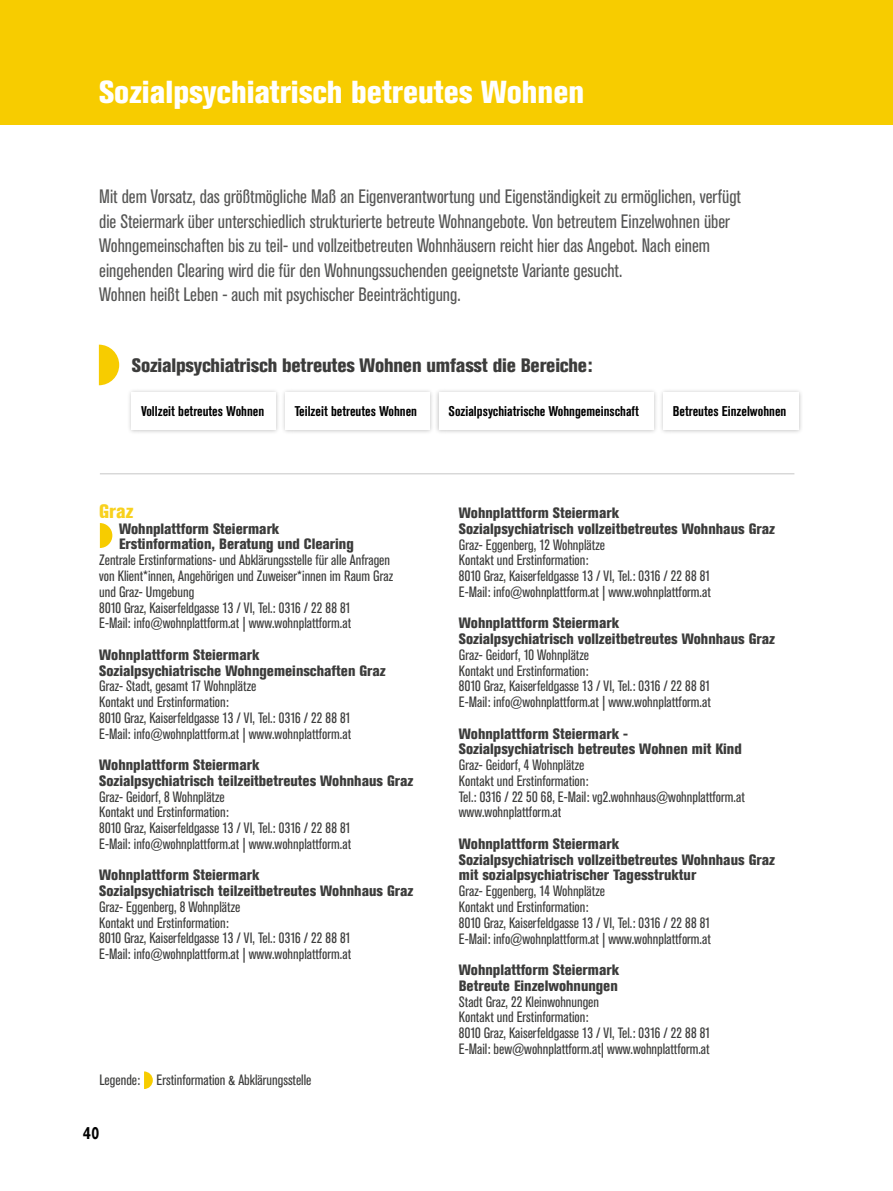
<style>
.page{position:relative;width:893px;height:1191px;background:#fff}
.page>*{position:absolute;margin:0;border:0;box-sizing:border-box;transform-origin:0 0}
.t1{font:800 condensed 31.5px "Akzidenz Grotesk Pro";color:#fff}
.t2{font:condensed 19.25px/24.5px "Akzidenz Grotesk Pro";color:#575756}
.t3{font:800 condensed 19.25px "Akzidenz Grotesk Pro";letter-spacing:-.01em;color:#3c3c3b}
.t4{font:800 condensed 19.25px "Akzidenz Grotesk Pro";color:#f8d11e}
.t5{font:700 17.5px "Akzidenz Grotesk Pro";color:#000;scale:.8 1}
.t6{font:condensed 14.88px/15.8px "Akzidenz Grotesk Pro";color:#3c3c3b}
.t7{font:800 condensed 14.88px/15.8px "Akzidenz Grotesk Pro";color:#3c3c3b}
.t8{font:700 condensed 14px "Akzidenz Grotesk Pro";color:#000}
</style>
<div class="page">
<div style="left:0;top:0;width:893px;height:124px;background:#f7cc00"></div>
<hr style="left:100px;top:473px;width:694px;height:1px;background:#c6c6c6">
<div style="left:280px;top:388px;width:154px;height:47px;background:#000;opacity:.25"></div>
<div style="left:285px;top:392px;width:145px;height:38px;background:#fff"></div>
<div style="left:658px;top:388px;width:145px;height:47px;background:#000;opacity:.25"></div>
<div style="left:663px;top:392px;width:136px;height:38px;background:#fff"></div>
<div style="left:127px;top:388px;width:153px;height:47px;background:#000;opacity:.25"></div>
<div style="left:131px;top:392px;width:145px;height:38px;background:#fff"></div>
<div style="left:434px;top:388px;width:224px;height:47px;background:#000;opacity:.25"></div>
<div style="left:439px;top:392px;width:215px;height:38px;background:#fff"></div>
<svg style="left:99px;top:345px;width:20px;height:40px"></svg>
<svg style="left:100px;top:523px;width:12px;height:25px"></svg>
<svg style="left:144px;top:1071px;width:9px;height:18px"></svg>
<h1 class="t1" style="left:99px;top:72px;width:486px">Sozialpsychiatrisch betreutes Wohnen</h1>
<p class="t2" style="left:99px;top:184px;width:643px">Mit dem Vorsatz, das größtmögliche Maß an Eigenverantwortung und Eigenständigkeit zu ermöglichen, verfügt die Steiermark über unterschiedlich strukturierte betreute Wohnangebote. Von betreutem Einzelwohnen über Wohngemeinschaften bis zu teil- und vollzeitbetreuten Wohnhäusern reicht hier das Angebot. Nach einem eingehenden Clearing wird die für den Wohnungssuchenden geeignetste Variante gesucht.<br>Wohnen heißt Leben - auch mit psychischer Beeinträchtigung.</p>
<p class="t3" style="left:132px;top:353px;width:462px">Sozialpsychiatrisch betreutes Wohnen umfasst die Bereiche:</p>
<p class="t8" style="left:141px;top:402px;width:125px">Vollzeit betreutes Wohnen</p>
<p class="t8" style="left:295px;top:402px;width:124px">Teilzeit betreutes Wohnen</p>
<p class="t8" style="left:449px;top:402px;width:192px">Sozialpsychiatrische Wohngemeinschaft</p>
<p class="t8" style="left:673px;top:402px;width:115px">Betreutes Einzelwohnen</p>
<p class="t4" style="left:99px;top:499px;width:36px">Graz</p>
<p class="t7" style="left:119px;top:520px;width:236px">Wohnplattform Steiermark<br>Erstinformation, Beratung und Clearing</p>
<p class="t6" style="left:99px;top:552px;width:295px">Zentrale Erstinformations- und Abklärungsstelle für alle Anfragen von Klient*innen, Angehörigen und Zuweiser*innen im Raum Graz und Graz- Umgebung<br>8010 Graz, Kaiserfeldgasse 13 / VI, Tel.: 0316 / 22 88 81<br>E-Mail: info@wohnplattform.at | www.wohnplattform.at</p>
<p class="t7" style="left:99px;top:646px;width:288px">Wohnplattform Steiermark<br>Sozialpsychiatrische Wohngemeinschaften Graz</p>
<p class="t6" style="left:99px;top:678px;width:253px">Graz- Stadt, gesamt 17 Wohnplätze<br>Kontakt und Erstinformation:<br>8010 Graz, Kaiserfeldgasse 13 / VI, Tel.: 0316 / 22 88 81<br>E-Mail: info@wohnplattform.at | www.wohnplattform.at</p>
<p class="t7" style="left:99px;top:756px;width:316px">Wohnplattform Steiermark<br>Sozialpsychiatrisch teilzeitbetreutes Wohnhaus Graz</p>
<p class="t6" style="left:99px;top:788px;width:253px">Graz- Geidorf, 8 Wohnplätze<br>Kontakt und Erstinformation:<br>8010 Graz, Kaiserfeldgasse 13 / VI, Tel.: 0316 / 22 88 81<br>E-Mail: info@wohnplattform.at | www.wohnplattform.at</p>
<p class="t7" style="left:99px;top:867px;width:316px">Wohnplattform Steiermark<br>Sozialpsychiatrisch teilzeitbetreutes Wohnhaus Graz</p>
<p class="t6" style="left:99px;top:898px;width:253px">Graz- Eggenberg, 8 Wohnplätze<br>Kontakt und Erstinformation:<br>8010 Graz, Kaiserfeldgasse 13 / VI, Tel.: 0316 / 22 88 81<br>E-Mail: info@wohnplattform.at | www.wohnplattform.at</p>
<p class="t6" style="left:99px;top:1072px;width:214px">Legende: Erstinformation &amp; Abklärungsstelle</p>
<p class="t5" style="left:83px;top:1121px;width:21px">40</p>
<p class="t7" style="left:459px;top:504px;width:318px">Wohnplattform Steiermark<br>Sozialpsychiatrisch vollzeitbetreutes Wohnhaus Graz</p>
<p class="t6" style="left:459px;top:536px;width:253px">Graz- Eggenberg, 12 Wohnplätze<br>Kontakt und Erstinformation:<br>8010 Graz, Kaiserfeldgasse 13 / VI, Tel.: 0316 / 22 88 81<br>E-Mail: info@wohnplattform.at | www.wohnplattform.at</p>
<p class="t7" style="left:459px;top:615px;width:318px">Wohnplattform Steiermark<br>Sozialpsychiatrisch vollzeitbetreutes Wohnhaus Graz</p>
<p class="t6" style="left:459px;top:646px;width:253px">Graz- Geidorf, 10 Wohnplätze<br>Kontakt und Erstinformation:<br>8010 Graz, Kaiserfeldgasse 13 / VI, Tel.: 0316 / 22 88 81<br>E-Mail: info@wohnplattform.at | www.wohnplattform.at</p>
<p class="t7" style="left:459px;top:725px;width:284px">Wohnplattform Steiermark -<br>Sozialpsychiatrisch betreutes Wohnen mit Kind</p>
<p class="t6" style="left:459px;top:756px;width:287px">Graz- Geidorf, 4 Wohnplätze<br>Kontakt und Erstinformation:<br>Tel.: 0316 / 22 50 68, E-Mail: vg2.wohnhaus@wohnplattform.at www.wohnplattform.at</p>
<p class="t7" style="left:459px;top:835px;width:318px">Wohnplattform Steiermark<br>Sozialpsychiatrisch vollzeitbetreutes Wohnhaus Graz mit sozialpsychiatrischer Tagesstruktur</p>
<p class="t6" style="left:459px;top:882px;width:253px">Graz- Eggenberg, 14 Wohnplätze<br>Kontakt und Erstinformation:<br>8010 Graz, Kaiserfeldgasse 13 / VI, Tel.: 0316 / 22 88 81<br>E-Mail: info@wohnplattform.at | www.wohnplattform.at</p>
<p class="t7" style="left:459px;top:961px;width:162px">Wohnplattform Steiermark<br>Betreute Einzelwohnungen</p>
<p class="t6" style="left:459px;top:993px;width:253px">Stadt Graz, 22 Kleinwohnungen<br>Kontakt und Erstinformation:<br>8010 Graz, Kaiserfeldgasse 13 / VI, Tel.: 0316 / 22 88 81<br>E-Mail: bew@wohnplattform.at| www.wohnplattform.at</p>
</div>
